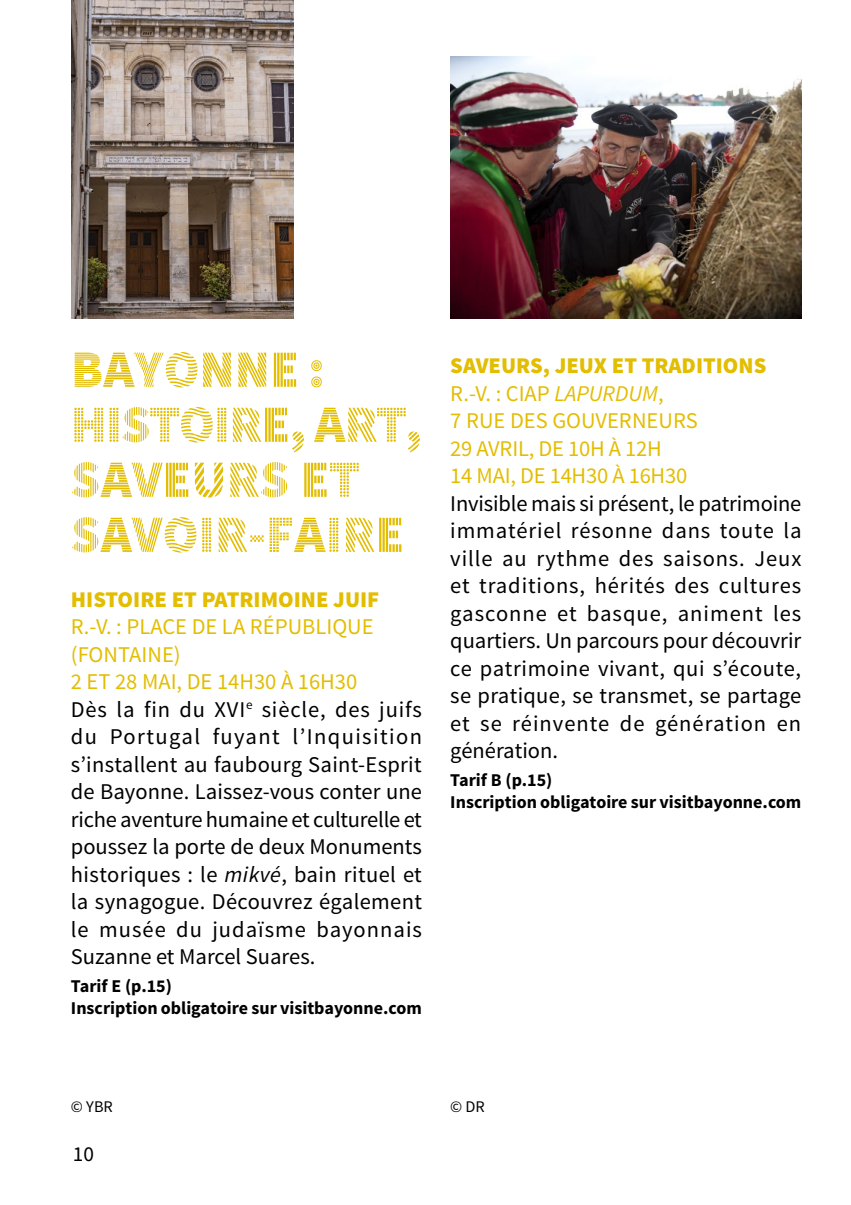
<style>
.page{position:relative;width:851px;height:1205px;background:#fff}
.page>*{position:absolute;margin:0;border:0;box-sizing:border-box;transform-origin:0 0}
.t1{font:52.5px/55px "Source Sans Pro DISPLAY";color:#e3bd00}
.t2{font:22.5px/27.5px "Source Sans Pro";letter-spacing:.015em;color:#000}
.t3{font:22.5px/27.5px "Source Sans Pro";letter-spacing:-.01em;color:#e3bd00}
.t4{font:900 22.5px "Source Sans Pro";color:#e3bd00}
.t5{font:21.25px "Source Sans Pro";color:#000}
.t6{font:700 18px/22.5px "Source Sans Pro";color:#000}
.t7{font:16.25px "Source Sans Pro";color:#000}
.s1{color:#e3bd00}
.s2{font-style:italic}
</style>
<div class="page">
<img style="left:71px;top:0;width:223px;height:318px">
<img style="left:450px;top:57px;width:351px;height:261px">
<h1 class="t1" style="left:71px;top:343px;width:255px">BAYONNE :<br>HISTOIRE</h1>
<h1 class="t1" style="left:71px;top:398px;width:352px;text-indent:218px">, ART ,<br>SAVEURS ET<br>SAVOIR-FAIRE</h1>
<p class="t4" style="left:71px;top:585px;width:310px">HISTOIRE ET PATRIMOINE JUIF</p>
<p class="t3" style="left:71px;top:613px;width:69px">R.-V. : place</p>
<p class="t3" style="left:192px;top:613px;width:95px">de la Républi</p>
<p class="t3" style="left:332px;top:613px;width:28px">que</p>
<p class="t3" style="left:71px;top:641px;width:71px">(fontaine</p>
<p class="t2" style="left:71px;top:641px;width:352px;text-indent:103px"><span class="s1">)<br>2 et 28 mai , de 14h30 à 16h30<br></span>Dès la fin du XVI<sup>e</sup> siècle, des juifs du Portugal fuyant l’Inquisition s’installent au faubourg Saint-Esprit de Bayonne. Laissez-vous conter une riche aventure humaine et culturelle et poussez la porte de deux Monuments historiques : le <span class="s2">MIKVÉ</span>, bain rituel et la synagogue. Découvrez également le musée du judaïsme bayonnais<br>Suzanne et Marcel Suares.</p>
<p class="t6" style="left:71px;top:975px;width:352px">Tarif E (p.15)<br>Inscription obligatoire sur visitbayonne.com</p>
<p class="t4" style="left:450px;top:351px;width:27px">SAVEURS</p>
<p class="t4" style="left:542px;top:351px;width:126px">, JEUX ET TRAD</p>
<p class="t4" style="left:696px;top:351px;width:42px">ITIONS</p>
<p class="t3" style="left:450px;top:380px;width:215px">R.-V. : CIAP <span class="s2">LAPURDUM</span>,<br>7 rue</p>
<p class="t3" style="left:510px;top:407px;width:13px">des</p>
<p class="t3" style="left:552px;top:407px;width:28px">Gouverneurs</p>
<p class="t3" style="left:450px;top:435px;width:38px">29 avril</p>
<p class="t3" style="left:450px;top:435px;width:238px;text-indent:79px">, de 10h à 12h<br>14 mai, de 14h30 à 16h30</p>
<p class="t2" style="left:450px;top:490px;width:352px;text-align:justify">Invisible mais si présent, le patrimoine immatériel résonne dans toute la ville au rythme des saisons. Jeux et traditions, hérités des cultures gasconne et basque, animent les quartiers. Un parcours pour découvrir ce patrimoine vivant, qui s’écoute, se pratique, se transmet, se partage et se réinvente de génération en génération.</p>
<p class="t6" style="left:450px;top:769px;width:352px">Tarif B (p.15)<br>Inscription obligatoire sur visitbayonne.com</p>
<p class="t7" style="left:71px;top:1096px;width:44px">© YBR</p>
<p class="t7" style="left:450px;top:1096px;width:36px">© DR</p>
<p class="t5" style="left:73px;top:1140px;width:23px">10</p>
</div>
